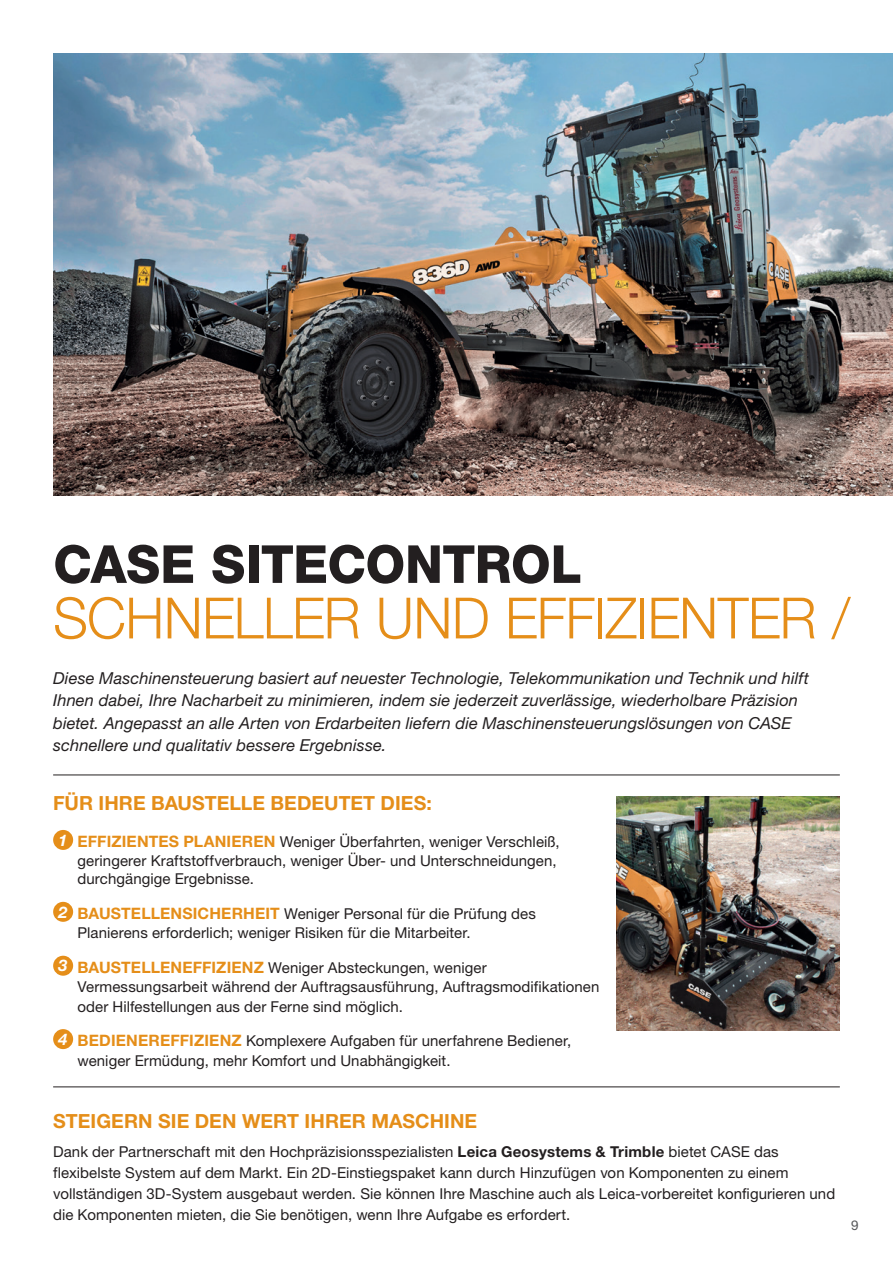
<style>
.page{position:relative;width:893px;height:1263px;background:#fff}
.page>*{position:absolute;margin:0;border:0;box-sizing:border-box;transform-origin:0 0}
.t1{font:300 57px "Helvetica Neue LT Pro";letter-spacing:-.015em;color:#e58e19}
.t2{font:800 52.5px "Helvetica Neue LT Pro";letter-spacing:-.01em;color:#231f20}
.t3{font:700 19.5px "Helvetica Neue LT Pro";letter-spacing:.005em;color:#e58e19}
.t4{font:italic 16.5px/22.5px "Helvetica Neue LT Std";letter-spacing:.005em;color:#231f20}
.t5{font:15px/19.5px "Helvetica Neue LT Pro";letter-spacing:.005em;color:#231f20}
.t6{font:13.5px "Helvetica Neue LT Pro";color:#57585a}
.s1{font-weight:700;font-style:italic;font-size:16.05px;color:#fff}
.s2{font-weight:700;font-size:15.75px;color:#e58e19}
.s3{font-weight:700}
</style>
<div class="page">
<img style="left:53px;top:53px;width:840px;height:442px">
<img style="left:617px;top:796px;width:223px;height:234px">
<hr style="left:53px;top:1086px;width:787px;height:1px;background:#231f20">
<hr style="left:53px;top:774px;width:787px;height:1px;background:#231f20">
<div style="left:53px;top:830px;width:20px;height:20px;background:#e58e19;border-radius:50%"></div>
<div style="left:53px;top:902px;width:20px;height:20px;background:#e58e19;border-radius:50%"></div>
<div style="left:53px;top:956px;width:20px;height:20px;background:#e58e19;border-radius:50%"></div>
<div style="left:53px;top:1029px;width:20px;height:20px;background:#e58e19;border-radius:50%"></div>
<h2 class="t2" style="left:53px;top:533px;width:530px">CASE SITECONTROL</h2>
<h1 class="t1" style="left:53px;top:583px;width:799px">SCHNELLER UND EFFIZIENTER /</h1>
<p class="t4" style="left:53px;top:666px;width:757px">Diese Maschinensteuerung basiert auf neuester Technologie, Telekommunikation und Technik und hilft Ihnen dabei, Ihre Nacharbeit zu minimieren, indem sie jederzeit zuverlässige, wiederholbare Präzision bietet. Angepasst an alle Arten von Erdarbeiten liefern die Maschinensteuerungslösungen von CASE schnellere und qualitativ bessere Ergebnisse.</p>
<h3 class="t3" style="left:53px;top:791px;width:380px">FÜR IHRE BAUSTELLE BEDEUTET DIES:</h3>
<p class="t5" style="left:58px;top:832px;width:503px;text-align:right"><span class="s1">1</span> <span class="s2">EFFIZIENTES PLANIEREN</span> Weniger Überfahrten, weniger Verschleiß, geringerer Kraftstoffverbrauch, weniger Über- und Unterschneidungen,</p>
<p class="t5" style="left:78px;top:869px;width:178px">durchgängige Ergebnisse.</p>
<p class="t5" style="left:78px;top:903px;width:460px;text-indent:-19px"><span class="s1">2</span> <span class="s2">BAUSTELLENSICHERHEIT</span> Weniger Personal für die Prüfung des<br>Planierens erforderlich; weniger Risiken für die Mitarbeiter.</p>
<p class="t5" style="left:78px;top:957px;width:523px;text-indent:-19px"><span class="s1">3</span> <span class="s2">BAUSTELLENEFFIZIENZ</span> Weniger Absteckungen, weniger<br>Vermessungsarbeit während der Auftragsausführung, Auftragsmodifikationen oder Hilfestellungen aus der Ferne sind möglich.</p>
<p class="t5" style="left:78px;top:1031px;width:495px;text-indent:-19px"><span class="s1">4</span> <span class="s2">BEDIENEREFFIZIENZ</span> Komplexere Aufgaben für unerfahrene Bediener, weniger Ermüdung, mehr Komfort und Unabhängigkeit.</p>
<h3 class="t3" style="left:53px;top:1109px;width:426px">STEIGERN SIE DEN WERT IHRER MASCHINE</h3>
<p class="t5" style="left:53px;top:1141px;width:784px;line-height:21px">Dank der Partnerschaft mit den Hochpräzisionsspezialisten <span class="s3">Leica Geosystems &amp; Trimble</span> bietet CASE das flexibelste System auf dem Markt. Ein 2D-Einstiegspaket kann durch Hinzufügen von Komponenten zu einem vollständigen 3D-System ausgebaut werden. Sie können Ihre Maschine auch als Leica-vorbereitet konfigurieren und die Komponenten mieten, die Sie benötigen, wenn Ihre Aufgabe es erfordert.</p>
<p class="t6" style="left:851px;top:1217px;width:9px">9</p>
</div>
